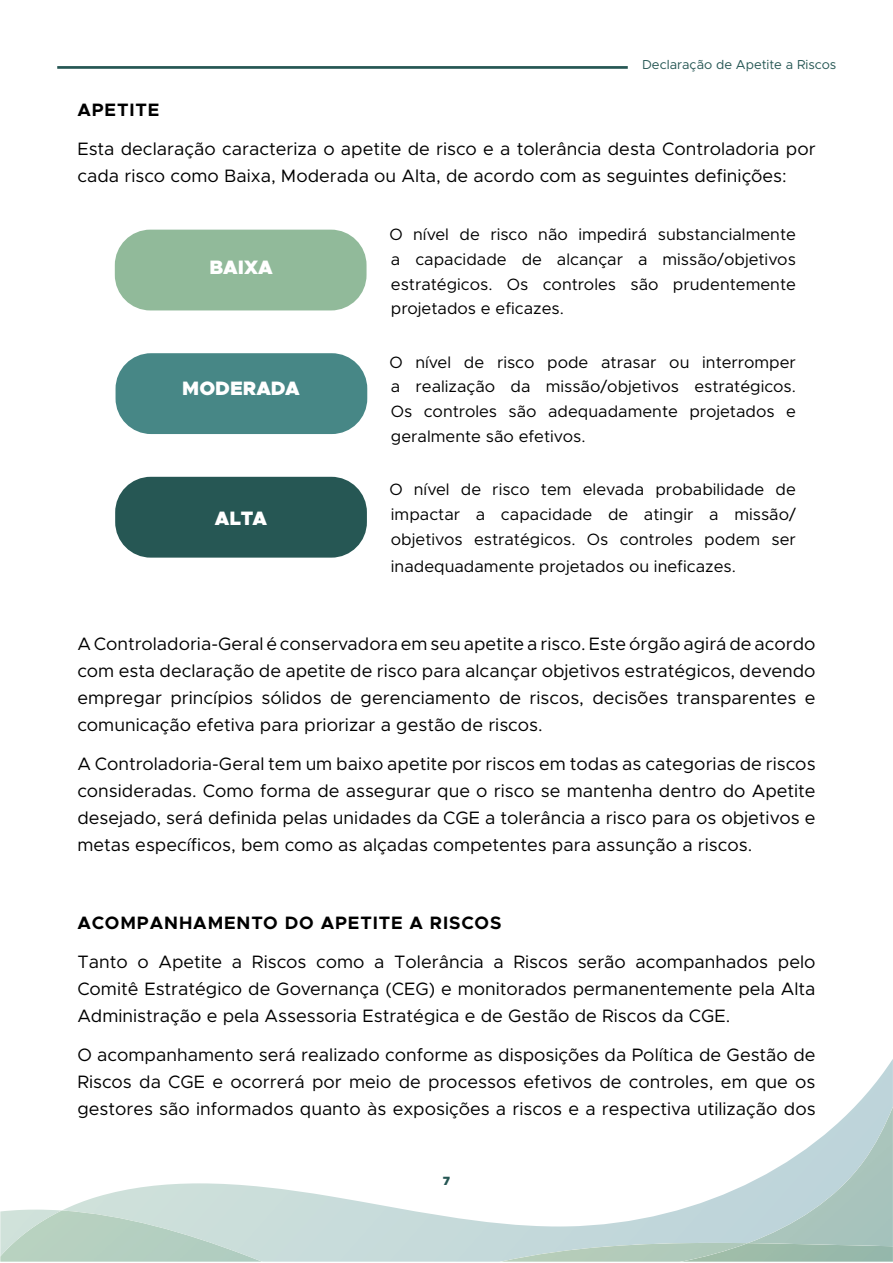
<style>
.page{position:relative;width:893px;height:1263px;background:#fff}
.page>*{position:absolute;margin:0;border:0;box-sizing:border-box;transform-origin:0 0}
.t1{font:900 19.5px "Metropolis";color:#fff}
.t2{font:18px/27px "Metropolis";color:#000;text-align:justify}
.t3{font:700 18px "Metropolis";letter-spacing:.05em;color:#000}
.t4{font:16.5px/24.8px "Metropolis";color:#000;text-align:justify}
.t5{font:13.05px "Metropolis";color:#265754}
.t6{font:900 12px "Metropolis";color:#265754}
</style>
<div class="page">
<svg style="left:265px;top:1059px;width:628px;height:203px"></svg>
<svg style="left:495px;top:1106px;width:398px;height:156px"></svg>
<img style="left:681px;top:1243px;width:212px;height:19px">
<svg style="left:25px;top:1183px;width:240px;height:79px"></svg>
<img style="left:0;top:1210px;width:262px;height:52px">
<hr style="left:57px;top:66px;width:571px;height:3px;background:#265754">
<div style="left:115px;top:230px;width:252px;height:80px;background:#91ba9a;border-radius:36px"></div>
<div style="left:115px;top:477px;width:252px;height:81px;background:#265754;border-radius:36px"></div>
<div style="left:116px;top:353px;width:251px;height:81px;background:#478786;border-radius:36px"></div>
<p class="t5" style="left:642px;top:56px;width:196px">Declaração de Apetite a Riscos</p>
<p class="t3" style="left:77px;top:99px;width:27px">APETITE</p>
<p class="t2" style="left:77px;top:136px;width:740px">Esta declaração caracteriza o apetite de risco e a tolerância desta Controladoria por cada risco como Baixa, Moderada ou Alta, de acordo com as seguintes definições:</p>
<p class="t1" style="left:209px;top:255px;width:65px">BAIXA</p>
<p class="t1" style="left:182px;top:375px;width:119px">MODERADA</p>
<p class="t1" style="left:215px;top:505px;width:54px">ALTA</p>
<p class="t4" style="left:389px;top:222px;width:408px">O nível de risco não impedirá substancialmente a capacidade de alcançar a missão/objetivos estratégicos. Os controles são prudentemente projetados e eficazes.</p>
<p class="t4" style="left:389px;top:350px;width:408px">O nível de risco pode atrasar ou interromper a realização da missão/objetivos estratégicos.<br>Os controles são adequadamente projetados e geralmente são efetivos.</p>
<p class="t4" style="left:389px;top:477px;width:408px">O nível de risco tem elevada probabilidade de impactar a capacidade de atingir a missão/ objetivos estratégicos. Os controles podem ser</p>
<p class="t4" style="left:391px;top:554px;width:346px">inadequadamente projetados ou ineficazes.</p>
<p class="t2" style="left:77px;top:630px;width:740px">A Controladoria-Geral é conservadora em seu apetite a risco. Este órgão agirá de acordo com esta declaração de apetite de risco para alcançar objetivos estratégicos, devendo empregar princípios sólidos de gerenciamento de riscos, decisões transparentes e comunicação efetiva para priorizar a gestão de riscos.</p>
<p class="t2" style="left:77px;top:750px;width:740px">A Controladoria-Geral tem um baixo apetite por riscos em todas as categorias de riscos consideradas. Como forma de assegurar que o risco se mantenha dentro do Apetite desejado, será definida pelas unidades da CGE a tolerância a risco para os objetivos e metas específicos, bem como as alçadas competentes para assunção a riscos.</p>
<p class="t3" style="left:77px;top:911px;width:30px">ACOMPAN</p>
<p class="t3" style="left:179px;top:911px;width:30px">HAMENTO</p>
<p class="t3" style="left:285px;top:911px;width:63px">DO APETITE</p>
<p class="t3" style="left:410px;top:911px;width:46px">A RISCOS</p>
<p class="t2" style="left:77px;top:948px;width:740px">Tanto o Apetite a Riscos como a Tolerância a Riscos serão acompanhados pelo Comitê Estratégico de Governança (CEG) e monitorados permanentemente pela Alta Administração e pela Assessoria Estratégica e de Gestão de Riscos da CGE.</p>
<p class="t2" style="left:77px;top:1041px;width:740px">O acompanhamento será realizado conforme as disposições da Política de Gestão de Riscos da CGE e ocorrerá por meio de processos efetivos de controles, em que os gestores são informados quanto às exposições a riscos e a respectiva utilização dos</p>
<p class="t6" style="left:443px;top:1173px;width:9px">7</p>
</div>
